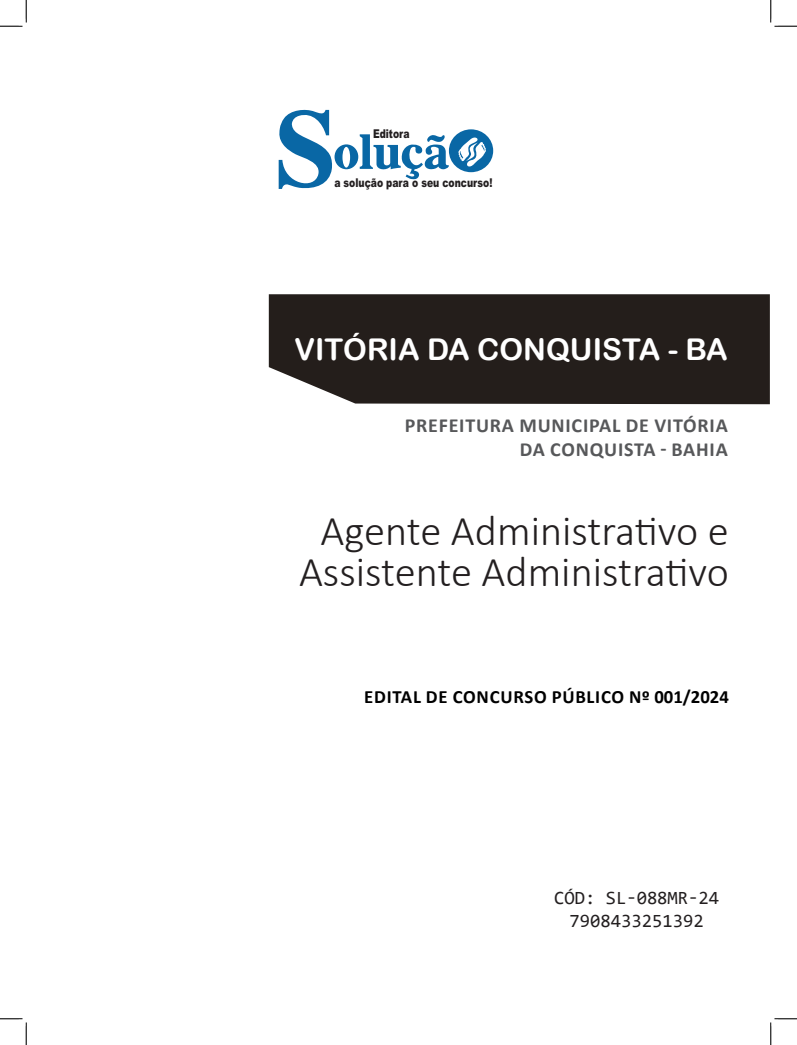
<style>
.page{position:relative;width:797px;height:1045px;background:#fff}
.page>*{position:absolute;margin:0;border:0;box-sizing:border-box;transform-origin:0 0}
.CARGO{font:300 42.5px/41.2px "Calibri";color:#231f20;text-align:center}
.TÍTULO{font:30px "Arial Rounded MT Bold";color:#fff}
.SUBTÍTULO{font:700 20px "Calibri";letter-spacing:.04em;color:#57585a}
.EDITAL{font:700 18.75px "Calibri";letter-spacing:.04em;color:#000}
.SKU_CÓD{font:18.75px "Consolas";color:#231f20}
.t1{font:900 12.12px "Arial";color:#231f20;scale:.76 1}
</style>
<div class="page">
<div style="left:269px;top:294px;width:500px;height:110px;background:#241e1b"></div>
<svg style="left:279px;top:110px;width:214px;height:79px"></svg>
<svg style="left:0;top:0;width:27px;height:27px"></svg>
<svg style="left:0;top:1018px;width:27px;height:27px"></svg>
<svg style="left:770px;top:0;width:27px;height:27px"></svg>
<svg style="left:770px;top:1018px;width:27px;height:27px"></svg>
<p class="t1" style="left:373px;top:125px;width:50px">Editora</p>
<p class="t1" style="left:334px;top:174px;width:210px">a solução para o seu concurso!</p>
<p class="TÍTULO" style="left:294px;top:332px;width:434px">VITÓRIA DA CONQUISTA - BA</p>
<p class="SUBTÍTULO" style="left:405px;top:411px;width:324px">PREFEITURA MUNICIPAL DE VITÓRIA</p>
<p class="SUBTÍTULO" style="left:520px;top:435px;width:209px">DA CONQUISTA - BAHIA</p>
<p class="CARGO" style="left:299px;top:509px;width:431px">Agente Administrativo e<br>Assistente Administrativo</p>
<p class="EDITAL" style="left:364px;top:683px;width:366px">EDITAL DE CONCURSO PÚBLICO Nº 001/2024</p>
<p class="SKU_CÓD" style="left:554px;top:885px;width:166px">CÓD: SL-088MR-24</p>
<p class="SKU_CÓD" style="left:569px;top:907px;width:136px">7908433251392</p>
</div>
